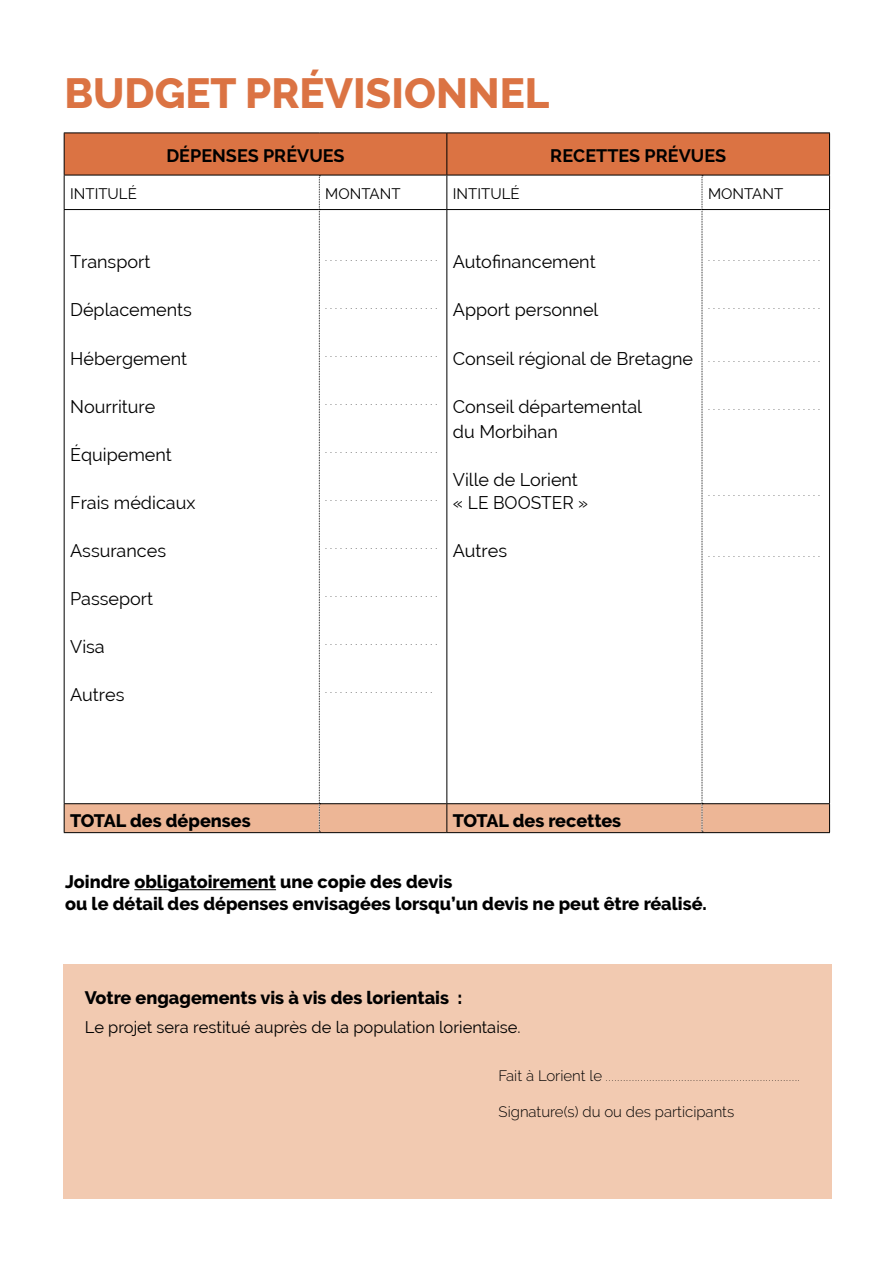
<style>
.page{position:relative;width:893px;height:1263px;background:#fff}
.page>*{position:absolute;margin:0;border:0;box-sizing:border-box;transform-origin:0 0}
.t1{font:800 42px "Raleway";color:#db7343}
.t2{font:18px/25.5px "Raleway";color:#000}
.t3{font:800 18px/21.6px "Raleway";color:#000}
.t4{font:700 18px "Raleway";color:#000}
.t5{font:16.5px "Raleway";color:#000}
.t6{font:300 15px "Raleway";color:#000}
.t7{font:15px "Raleway";color:#000}
.t8{font:300 10.5px "Raleway";color:#000}
.s1{font-size:15px}
</style>
<div class="page">
<div style="left:63px;top:964px;width:769px;height:235px;background:#f2cab1"></div>
<svg style="left:64px;top:133px;width:766px;height:700px"></svg>
<hr style="left:134px;top:889px;width:142px;height:1px;background:#000">
<h1 class="t1" style="left:64px;top:69px;width:486px">BUDGET PRÉVISIONNEL</h1>
<h2 class="t4" style="left:166px;top:146px;width:180px">DÉPENSES PRÉVUES</h2>
<h2 class="t4" style="left:550px;top:146px;width:177px">RECETTES PRÉVUES</h2>
<h3 class="t7" style="left:70px;top:185px;width:68px">INTITULÉ</h3>
<h3 class="t7" style="left:325px;top:185px;width:77px">MONTANT</h3>
<h3 class="t7" style="left:453px;top:185px;width:68px">INTITULÉ</h3>
<h3 class="t7" style="left:708px;top:185px;width:77px">MONTANT</h3>
<h2 class="t2" style="left:70px;top:249px;width:82px">Transport</h2>
<h2 class="t2" style="left:70px;top:297px;width:123px">Déplacements</h2>
<h2 class="t2" style="left:70px;top:345px;width:118px">Hébergement</h2>
<h2 class="t2" style="left:70px;top:393px;width:87px">Nourriture</h2>
<h2 class="t2" style="left:70px;top:441px;width:103px">Équipement</h2>
<h2 class="t2" style="left:70px;top:489px;width:127px">Frais médicaux</h2>
<h2 class="t2" style="left:70px;top:537px;width:97px">Assurances</h2>
<h2 class="t2" style="left:70px;top:585px;width:85px">Passeport</h2>
<h2 class="t2" style="left:70px;top:633px;width:36px">Visa</h2>
<h2 class="t2" style="left:70px;top:681px;width:56px">Autres</h2>
<p class="t8" style="left:325px;top:252px;width:6px">.......................</p>
<p class="t8" style="left:325px;top:300px;width:5px">....</p>
<p class="t8" style="left:345px;top:300px;width:6px">...................</p>
<p class="t8" style="left:325px;top:348px;width:6px">.......................</p>
<p class="t8" style="left:325px;top:396px;width:6px">.......................</p>
<p class="t8" style="left:325px;top:444px;width:6px">.......................</p>
<p class="t8" style="left:325px;top:492px;width:6px">.......................</p>
<p class="t8" style="left:325px;top:540px;width:6px">.......................</p>
<p class="t8" style="left:325px;top:588px;width:6px">.......................</p>
<h2 class="t2" style="left:453px;top:249px;width:144px">Autofinancement</h2>
<h2 class="t2" style="left:453px;top:297px;width:147px">Apport personnel</h2>
<h2 class="t2" style="left:453px;top:345px;width:242px">Conseil régional de Bretagne</h2>
<h2 class="t2" style="left:453px;top:393px;width:191px">Conseil départemental du Morbihan</h2>
<h2 class="t2" style="left:453px;top:468px;width:137px;line-height:22.5px">Ville de Lorient « LE BOOSTER »</h2>
<h2 class="t2" style="left:453px;top:537px;width:56px">Autres</h2>
<p class="t8" style="left:708px;top:252px;width:6px">.......................</p>
<p class="t8" style="left:708px;top:300px;width:5px">....</p>
<p class="t8" style="left:728px;top:300px;width:6px">...................</p>
<p class="t8" style="left:708px;top:352px;width:6px">.......................</p>
<p class="t8" style="left:708px;top:400px;width:6px">.......................</p>
<p class="t8" style="left:708px;top:486px;width:6px">.......................</p>
<p class="t8" style="left:708px;top:547px;width:6px">.......................</p>
<p class="t8" style="left:325px;top:636px;width:6px">.......................</p>
<p class="t8" style="left:325px;top:684px;width:6px">......................</p>
<h2 class="t3" style="left:70px;top:810px;width:182px">TOTAL des dépenses</h2>
<h2 class="t3" style="left:453px;top:810px;width:170px">TOTAL des recettes</h2>
<h2 class="t3" style="left:65px;top:871px;width:643px">Joindre obligatoirement une copie des devis<br>ou le détail des dépenses envisagées lorsqu’un devis ne peut être réalisé.</h2>
<h2 class="t3" style="left:85px;top:987px;width:379px">Votre engagements vis à vis des lorientais :</h2>
<h3 class="t5" style="left:85px;top:1017px;width:438px">Le projet sera restitué auprès de la population lorientaise.</h3>
<p class="t8" style="left:499px;top:1072px;width:112px"><span class="s1">Fait à Lorient le</span> ...................................................................</p>
<h3 class="t6" style="left:499px;top:1103px;width:237px">Signature(s) du ou des participants</h3>
</div>
